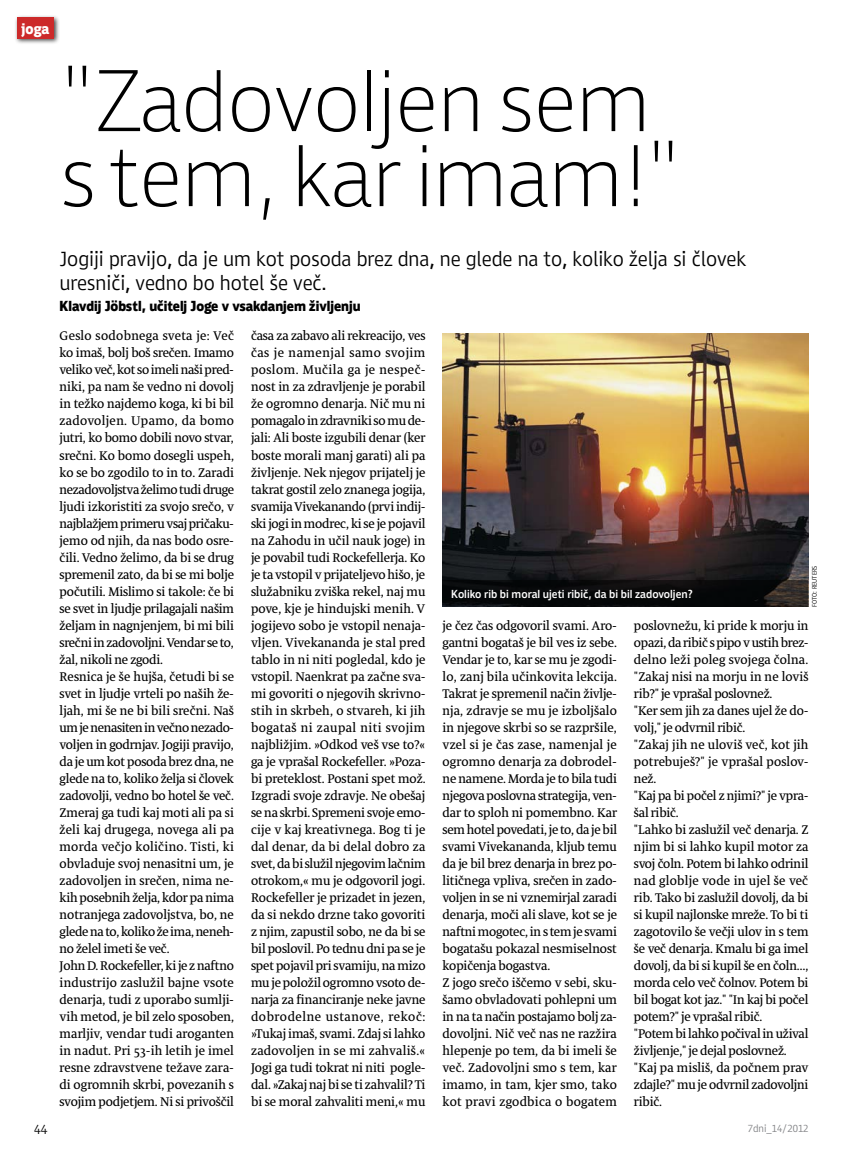
<style>
.page{position:relative;width:851px;height:1153px;background:#fff}
.page>*{position:absolute;margin:0;border:0;box-sizing:border-box;transform-origin:0 0}
.t1{font:300 90px/75px "Toti Sans";letter-spacing:-.01em;color:#000}
.t2{font:21px/24px "Toti Mali";letter-spacing:-.005em;color:#000}
.t3{font:800 15.75px "Toti Slab";color:#fff}
.t4{font:800 15px "Toti Sans";color:#000}
.t5{font:13.5px "Toti Mali";color:#000}
.t6{font:12.75px/17px "Toti Serif";letter-spacing:-.01em;color:#000}
.t7{font:700 12px "Toti Sans";color:#fff}
.t8{font:10.5px "Toti Mali";color:#808184}
.t9{font:6.75px "Toti Mali";color:#000}
</style>
<div class="page">
<img style="left:442px;top:333px;width:366px;height:247px">
<div style="left:14px;top:14px;width:47px;height:31px;background:#000;opacity:.75"></div>
<div style="left:17px;top:17px;width:37px;height:21px;background:#cc2a2a"></div>
<svg style="left:442px;top:580px;width:366px;height:26px;fill:#050708"></svg>
<p class="t3" style="left:21px;top:19px;width:30px">joga</p>
<p class="t1" style="left:60px;top:62px;width:623px">"Zadovoljen sem s tem, kar imam!"</p>
<p class="t2" style="left:60px;top:246px;width:688px">Jogiji pravijo, da je um kot posoda brez dna, ne glede na to, koliko želja si človek uresniči, vedno bo hotel še več.</p>
<p class="t4" style="left:60px;top:297px;width:302px">Klavdij Jöbstl, učitelj Joge v vsakdanjem življenju</p>
<p class="t6" style="left:60px;top:327px;width:176px">Geslo sodobnega sveta je: Več ko imaš, bolj boš srečen. Imamo veliko več, kot so imeli naši pred&shy;niki, pa nam še vedno ni dovolj in težko najdemo koga, ki bi bil zadovoljen. Upamo, da bomo jutri, ko bomo dobili novo stvar, srečni. Ko bomo dosegli uspeh, ko se bo zgodilo to in to. Zaradi nezadovoljstva želimo tudi druge ljudi izkoristiti za svojo srečo, v najblažjem primeru vsaj pričaku&shy;jemo od njih, da nas bodo osre&shy;čili. Vedno želimo, da bi se drug spremenil zato, da bi se mi bolje počutili. Mislimo si takole: če bi se svet in ljudje prilagajali našim željam in nagnjenjem, bi mi bili srečni in zadovoljni. Vendar se to, žal, nikoli ne zgodi.<br>Resnica je še hujša, četudi bi se svet in ljudje vrteli po naših že&shy;ljah, mi še ne bi bili srečni. Naš um je nenasiten in večno nezado&shy;voljen in godrnjav. Jogiji pravijo, da je um kot posoda brez dna, ne glede na to, koliko želja si človek zadovolji, vedno bo hotel še več.<br>Zmeraj ga tudi kaj moti ali pa si želi kaj drugega, novega ali pa morda večjo količino. Tisti, ki obvladuje svoj nenasitni um, je zadovoljen in srečen, nima ne&shy;kih posebnih želja, kdor pa nima notranjega zadovoljstva, bo, ne glede na to, koliko že ima, neneh&shy;no želel imeti še več.<br>John D. Rockefeller, ki je z naftno industrijo zaslužil bajne vsote denarja, tudi z uporabo sumlji&shy;vih metod, je bil zelo sposoben, marljiv, vendar tudi aroganten in nadut. Pri 53-ih letih je imel resne zdravstvene težave zara&shy;di ogromnih skrbi, povezanih s svojim podjetjem. Ni si privoščil</p>
<p class="t6" style="left:251px;top:327px;width:176px;text-align:justify">časa za zabavo ali rekreacijo, ves čas je namenjal samo svojim poslom. Mučila ga je nespeč&shy;nost in za zdravljenje je porabil že ogromno denarja. Nič mu ni pomagalo in zdravniki so mu de&shy;jali: Ali boste izgubili denar (ker boste morali manj garati) ali pa življenje. Nek njegov prijatelj je takrat gostil zelo znanega jogija, svamija Vivekanando (prvi indij&shy;ski jogi in modrec, ki se je pojavil na Zahodu in učil nauk joge) in je povabil tudi Rockefellerja. Ko je ta vstopil v prijateljevo hišo, je služabniku zviška rekel, naj mu pove, kje je hindujski menih. V jogijevo sobo je vstopil nenaja&shy;vljen. Vivekananda je stal pred tablo in ni niti pogledal, kdo je vstopil. Naenkrat pa začne sva&shy;mi govoriti o njegovih skrivno&shy;stih in skrbeh, o stvareh, ki jih bogataš ni zaupal niti svojim najbližjim. »Odkod veš vse to?« ga je vprašal Rockefeller. »Poza&shy;bi preteklost. Postani spet mož.<br>Izgradi svoje zdravje. Ne obešaj se na skrbi. Spremeni svoje emo&shy;cije v kaj kreativnega. Bog ti je dal denar, da bi delal dobro za svet, da bi služil njegovim lačnim otrokom,« mu je odgovoril jogi.<br>Rockefeller je prizadet in jezen, da si nekdo drzne tako govoriti z njim, zapustil sobo, ne da bi se bil poslovil. Po tednu dni pa se je spet pojavil pri svamiju, na mizo mu je položil ogromno vsoto de&shy;narja za financiranje neke javne dobrodelne ustanove, rekoč: »Tukaj imaš, svami. Zdaj si lahko zadovoljen in se mi zahvališ.« Jogi ga tudi tokrat ni niti pogle&shy;dal. »Zakaj naj bi se ti zahvalil? Ti bi se moral zahvaliti meni,« mu</p>
<p class="t7" style="left:451px;top:587px;width:243px">Koliko rib bi moral ujeti ribič, da bi bil zadovoljen?</p>
<p class="t9" style="left:810px;top:606px;width:42px;rotate:-90deg">FOTO: REUTERS</p>
<p class="t6" style="left:442px;top:616px;width:176px">je čez čas odgovoril svami. Aro&shy;gantni bogataš je bil ves iz sebe.<br>Vendar je to, kar se mu je zgodi&shy;lo, zanj bila učinkovita lekcija.<br>Takrat je spremenil način življe&shy;nja, zdravje se mu je izboljšalo in njegove skrbi so se razpršile, vzel si je čas zase, namenjal je ogromno denarja za dobrodel&shy;ne namene. Morda je to bila tudi njegova poslovna strategija, ven&shy;dar to sploh ni pomembno. Kar sem hotel povedati, je to, da je bil svami Vivekananda, kljub temu da je bil brez denarja in brez po&shy;litičnega vpliva, srečen in zado&shy;voljen in se ni vznemirjal zaradi denarja, moči ali slave, kot se je naftni mogotec, in s tem je svami bogatašu pokazal nesmiselnost kopičenja bogastva.<br>Z jogo srečo iščemo v sebi, sku&shy;šamo obvladovati pohlepni um in na ta način postajamo bolj za&shy;dovoljni. Nič več nas ne razžira hlepenje po tem, da bi imeli še več. Zadovoljni smo s tem, kar imamo, in tam, kjer smo, tako kot pravi zgodbica o bogatem</p>
<p class="t6" style="left:634px;top:616px;width:176px">poslovnežu, ki pride k morju in opazi, da ribič s pipo v ustih brez&shy;delno leži poleg svojega čolna. "Zakaj nisi na morju in ne loviš rib?" je vprašal poslovnež.<br>"Ker sem jih za danes ujel že do&shy;volj," je odvrnil ribič.<br>"Zakaj jih ne uloviš več, kot jih potrebuješ?" je vprašal poslov&shy;než.<br>"Kaj pa bi počel z njimi?" je vpra&shy;šal ribič.<br>"Lahko bi zaslužil več denarja. Z njim bi si lahko kupil motor za svoj čoln. Potem bi lahko odrinil nad globlje vode in ujel še več rib. Tako bi zaslužil dovolj, da bi si kupil najlonske mreže. To bi ti zagotovilo še večji ulov in s tem še več denarja. Kmalu bi ga imel dovolj, da bi si kupil še en čoln…, morda celo več čolnov. Potem bi bil bogat kot jaz." "In kaj bi počel potem?" je vprašal ribič.<br>"Potem bi lahko počival in užival življenje," je dejal poslovnež. "Kaj pa misliš, da počnem prav zdajle?" mu je odvrnil zadovoljni ribič.</p>
<p class="t5" style="left:34px;top:1121px;width:15px">44</p>
<p class="t8" style="left:747px;top:1121px;width:62px">7dni_14/2012</p>
</div>
